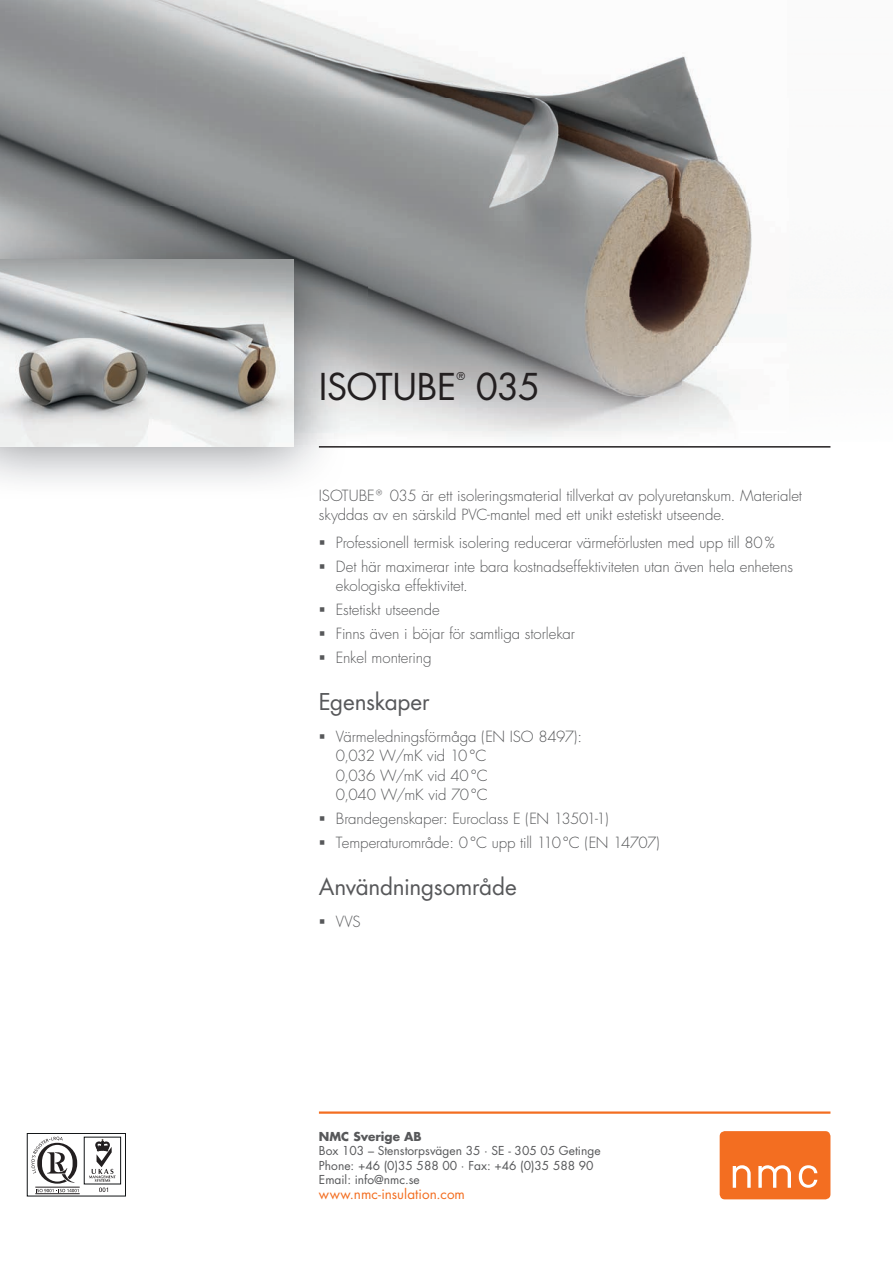
<style>
.page{position:relative;width:893px;height:1263px;background:#fff}
.page>*{position:absolute;margin:0;border:0;box-sizing:border-box;transform-origin:0 0}
.t1{font:36px "Futura CE";letter-spacing:-.01em;color:#231f20}
.t2{font:22.5px "Futura CE";letter-spacing:-.01em;color:#57585a}
.t3{font:300 15px/19.5px "Futura CE";letter-spacing:-.005em;color:#57585a}
.t4{font:13.5px "Futura CE";letter-spacing:.005em;color:#f36e21}
.t5{font:12px/14.4px "Futura CE";color:#57585a}
.t6{font:700 12px "Futura CE";color:#57585a}
</style>
<div class="page">
<svg style="left:27px;top:1133px;width:99px;height:63px"></svg>
<img style="left:0;top:0;width:746px;height:198px">
<img style="left:0;top:198px;width:367px;height:50px">
<img style="left:367px;top:198px;width:385px;height:241px">
<img style="left:346px;top:248px;width:22px;height:191px">
<img style="left:0;top:207px;width:346px;height:275px">
<img style="left:0;top:259px;width:293px;height:187px">
<div style="left:720px;top:1131px;width:110px;height:68px;background:#f36e21;border-radius:5px"></div>
<svg style="left:733px;top:1165px;width:84px;height:23px"></svg>
<hr style="left:319px;top:1111px;width:511px;height:3px;background:#f36e21">
<hr style="left:319px;top:446px;width:511px;height:2px;background:#231f20">
<h1 class="t1" style="left:319px;top:364px;width:223px">ISOTUBE<sup>®</sup> 035</h1>
<p class="t3" style="left:319px;top:485px;width:485px">ISOTUBE® 035 är ett isoleringsmaterial tillverkat av polyuretanskum. Materialet skyddas av en särskild PVC-mantel med ett unikt estetiskt utseende.</p>
<p class="t3" style="left:319px;top:533px;width:457px">▪ Professionell termisk isolering reducerar värmeförlusten med upp till 80 %</p>
<p class="t3" style="left:336px;top:557px;width:459px;text-indent:-17px">▪ Det här maximerar inte bara kostnadseffektiviteten utan även hela enhetens ekologiska effektivitet.</p>
<p class="t3" style="left:319px;top:600px;width:122px">▪ Estetiskt utseende</p>
<p class="t3" style="left:319px;top:624px;width:257px">▪ Finns även i böjar för samtliga storlekar</p>
<p class="t3" style="left:319px;top:647px;width:114px">▪ Enkel montering</p>
<h2 class="t2" style="left:319px;top:687px;width:112px">Egenskaper</h2>
<p class="t3" style="left:336px;top:727px;width:248px;text-indent:-17px">▪ Värmeledningsförmåga (EN ISO 8497):<br>0,032 W/mK vid 10 °C<br>0,036 W/mK vid 40 °C<br>0,040 W/mK vid 70 °C</p>
<p class="t3" style="left:319px;top:809px;width:291px">▪ Brandegenskaper: Euroclass E (EN 13501-1)</p>
<p class="t3" style="left:319px;top:833px;width:342px">▪ Temperaturområde: 0 °C upp till 110 °C (EN 14707)</p>
<h2 class="t2" style="left:319px;top:872px;width:199px">Användningsområde</h2>
<p class="t3" style="left:319px;top:912px;width:43px">▪ VVS</p>
<p class="t6" style="left:319px;top:1127px;width:104px">NMC Sverige AB</p>
<p class="t5" style="left:319px;top:1144px;width:283px">Box 103 – Stenstorpsvägen 35 · SE - 305 05 Getinge<br>Phone: +46 (0)35 588 00 · Fax: +46 (0)35 588 90<br>Email: info@nmc.se</p>
<p class="t4" style="left:319px;top:1185px;width:148px">www.nmc-insulation.com</p>
</div>
